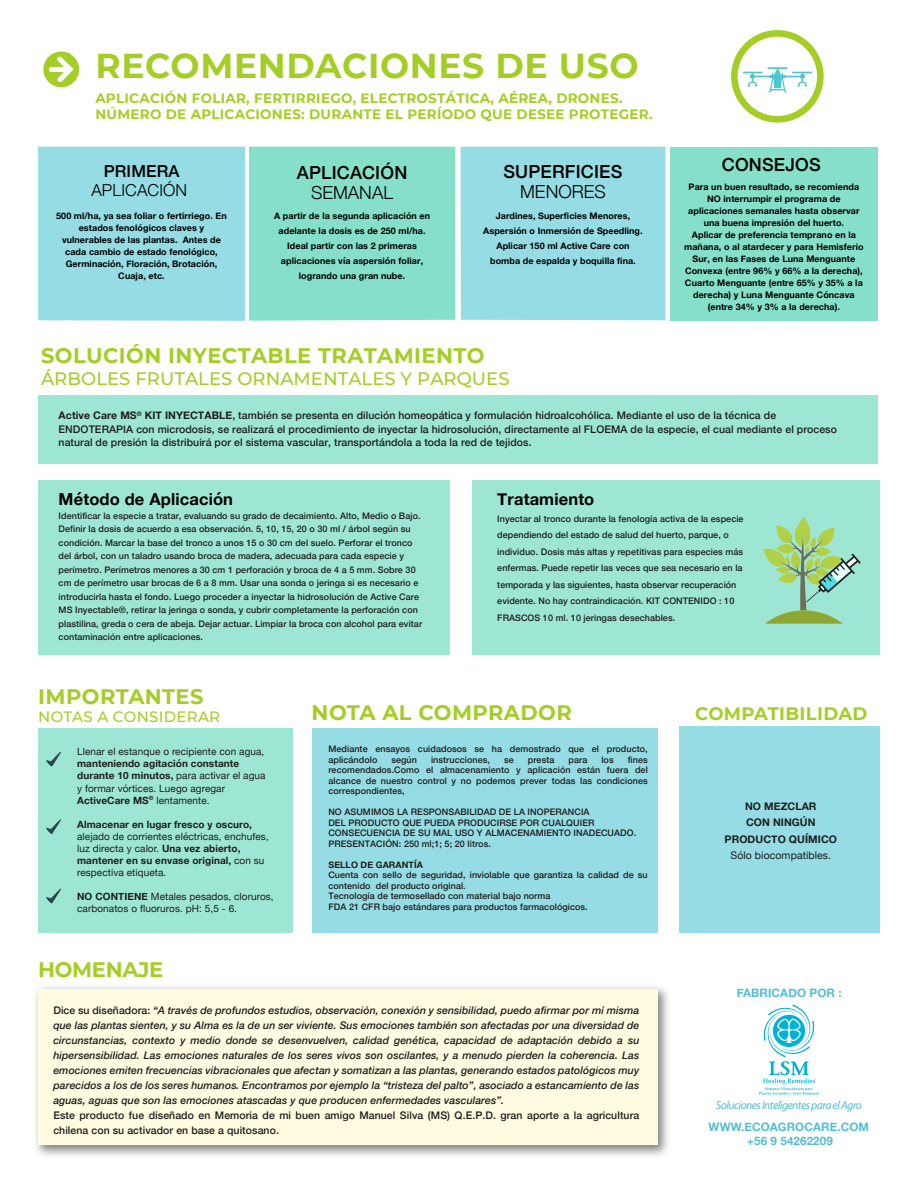
<style>
.page{position:relative;width:918px;height:1188px;background:#fff}
.page>*{position:absolute;margin:0;border:0;box-sizing:border-box;transform-origin:0 0}
.t1{font:700 34.5px "Montserrat";letter-spacing:.02em;color:#a4ce25}
.t2{font:700 21px "Montserrat";letter-spacing:.02em;color:#a4ce25}
.t3{font:700 21px "Montserrat";letter-spacing:-.015em;color:#a4ce25}
.t4{font:500 18px "Montserrat";letter-spacing:.005em;color:#a4ce25}
.t5{font:500 18px "Helvetica Neue";letter-spacing:.01em;color:#000}
.t6{font:700 18px "Montserrat";letter-spacing:.02em;color:#a4ce25}
.t7{font:300 18px "Helvetica Neue";color:#000}
.t8{font:700 16.5px "Helvetica Neue";letter-spacing:.01em;color:#000}
.t9{font:300 16.5px "Helvetica Neue";letter-spacing:.01em;color:#000}
.t10{font:500 16.5px "Helvetica Neue";letter-spacing:.01em;color:#000}
.t11{font:500 15px "Montserrat";letter-spacing:.02em;color:#a4ce25}
.t12{font:700 13.5px/16.2px "Montserrat";letter-spacing:.02em;color:#a4ce25}
.t13{font:700 11.7px "Helvetica Neue";letter-spacing:.005em;color:#52bed1}
.t14{font:italic 11.7px "Myriad Pro";letter-spacing:-.045em;color:#52bed1}
.t15{font:italic 500 10.5px/15px "Helvetica Neue";letter-spacing:.005em;color:#1d1d1b;text-align:justify}
.t16{font:500 10.5px/13.5px "Helvetica Neue";letter-spacing:.005em;color:#1d1d1b}
.t17{font:700 10.5px/16.5px "Helvetica Neue";letter-spacing:.01em;color:#1d1d1b;text-align:center}
.t18{font:10.5px "Helvetica Neue";letter-spacing:.01em;color:#1d1d1b}
.t19{font:10.05px/12px "Helvetica Neue";letter-spacing:.01em;color:#1d1d1b}
.t20{font:700 10.05px/12px "Helvetica Neue";letter-spacing:.01em;color:#1d1d1b}
.t21{font:500 9px/10.5px "Helvetica Neue";letter-spacing:.005em;color:#1d1d1b}
.t22{font:700 9px/12px "Helvetica Neue";letter-spacing:.005em;color:#000;text-align:center}
.t23{font:700 9px "Helvetica Neue";letter-spacing:.005em;color:#1d1d1b}
.s1{font-weight:700}
.s2{font-weight:400}
.s3{font-style:normal}
</style>
<div class="page">
<div style="left:38px;top:395px;width:840px;height:69px;background:#9ee6d4"></div>
<div style="left:38px;top:480px;width:412px;height:175px;background:#9ee6d4"></div>
<div style="left:472px;top:480px;width:408px;height:175px;background:#9ee6d4"></div>
<img style="left:35px;top:986px;width:633px;height:170px">
<div style="left:38px;top:989px;width:620px;height:156px;background:#fffce1"></div>
<svg style="left:43px;top:51px;width:36px;height:36px"></svg>
<div style="left:38px;top:728px;width:254px;height:205px;background:#9ee6d4"></div>
<svg style="left:46px;top:752px;width:15px;height:14px"></svg>
<svg style="left:46px;top:819px;width:15px;height:15px"></svg>
<svg style="left:46px;top:889px;width:15px;height:14px"></svg>
<div style="left:679px;top:726px;width:201px;height:206px;background:#95dce4"></div>
<svg style="left:759px;top:1005px;width:60px;height:91px"></svg>
<svg style="left:731px;top:30px;width:93px;height:93px"></svg>
<svg style="left:38px;top:147px;width:417px;height:174px;background:#8fded7"></svg>
<div style="left:461px;top:147px;width:205px;height:173px;background:#95dce4"></div>
<div style="left:670px;top:147px;width:208px;height:174px;background:#86e0c9"></div>
<div style="left:312px;top:728px;width:346px;height:204px;background:#95dce4"></div>
<svg style="left:763px;top:517px;width:98px;height:107px"></svg>
<h1 class="t1" style="left:95px;top:41px;width:545px">RECOMENDACIONES DE USO</h1>
<h3 class="t12" style="left:95px;top:90px;width:559px">APLICACIÓN FOLIAR, FERTIRRIEGO, ELECTROSTÁTICA, AÉREA, DRONES.<br>NÚMERO DE APLICACIONES: DURANTE EL PERÍODO QUE DESEE PROTEGER.</h3>
<h3 class="t10" style="left:104px;top:158px;width:77px">PRIMERA</h3>
<h3 class="t9" style="left:91px;top:177px;width:97px">APLICACIÓN</h3>
<h3 class="t5" style="left:297px;top:159px;width:112px">APLICACIÓN</h3>
<h3 class="t7" style="left:311px;top:178px;width:83px">SEMANAL</h3>
<h3 class="t5" style="left:503px;top:157px;width:120px">SUPERFICIES</h3>
<h3 class="t7" style="left:520px;top:177px;width:87px">MENORES</h3>
<p class="t22" style="left:56px;top:210px;width:172px">500 ml/ha, ya sea foliar o fertirriego.  En estados fenológicos claves y vulnerables de las plantas. Antes de cada cambio de estado fenológico,<br>Germinación, Floración, Brotación,<br>Cuaja, etc.</p>
<p class="t22" style="left:274px;top:209px;width:157px;line-height:15px">A partir de la segunda aplicación en adelante la dosis es de 250 ml/ha.<br>Ideal partir con las 2 primeras aplicaciones vía aspersión foliar, logrando una gran nube.</p>
<p class="t22" style="left:483px;top:209px;width:161px;line-height:15px">Jardines, Superficies Menores, Aspersión o Inmersión de Speedling.<br>Aplicar 150 ml Active Care con bomba de espalda y boquilla fina.</p>
<h2 class="t2" style="left:41px;top:341px;width:445px">SOLUCIÓN INYECTABLE TRATAMIENTO</h2>
<h3 class="t4" style="left:41px;top:366px;width:470px">ÁRBOLES FRUTALES ORNAMENTALES Y PARQUES</h3>
<h3 class="t5" style="left:722px;top:150px;width:100px">CONSEJOS</h3>
<p class="t22" style="left:684px;top:181px;width:181px">Para un buen resultado, se recomienda NO interrumpir el programa de aplicaciones semanales hasta observar una buena impresión del huerto.<br>Aplicar de preferencia temprano en la mañana, o al atardecer y para Hemisferio Sur, en las Fases de Luna Menguante Convexa (entre 96% y 66% a la derecha), Cuarto Menguante (entre 65% y 35% a la derecha) y Luna Menguante Cóncava (entre 34% y 3% a la derecha).</p>
<p class="t16" style="left:59px;top:408px;width:780px"><span class="s1">Active Care MS</span><sup>®</sup> <span class="s1">KIT INYECTABLE</span>, también se presenta en dilución homeopática y formulación hidroalcohólica. Mediante el uso de la técnica de<br>ENDOTERAPIA con microdosis, se realizará el procedimiento de inyectar la hidrosolución, directamente al FLOEMA de la especie, el cual mediante el proceso natural de presión la distribuirá por el sistema vascular, transportándola a toda la red de tejidos.</p>
<h3 class="t8" style="left:59px;top:486px;width:176px">Método de Aplicación</h3>
<p class="t21" style="left:59px;top:508px;width:365px;line-height:13.5px">Identificar la especie a tratar, evaluando su grado de decaimiento. Alto, Medio o Bajo.<br>Definir la dosis de acuerdo a esa observación. 5, 10, 15, 20 o 30 ml / árbol según su condición. Marcar la base del tronco a unos 15 o 30 cm del suelo. Perforar el tronco del árbol, con un taladro usando broca de madera, adecuada para cada especie y perímetro. Perímetros menores a 30 cm 1 perforación y broca de 4 a 5 mm. Sobre 30 cm de perímetro usar brocas de 6 a 8 mm. Usar una sonda o jeringa si es necesario e introducirla hasta el fondo. Luego proceder a inyectar la hidrosolución de Active Care MS Inyectable®, retirar la jeringa o sonda, y cubrir completamente la perforación con plastilina, greda o cera de abeja. Dejar actuar. Limpiar la broca con alcohol para evitar contaminación entre aplicaciones.</p>
<h3 class="t8" style="left:497px;top:486px;width:99px">Tratamiento</h3>
<p class="t21" style="left:497px;top:510px;width:248px;line-height:16.5px">Inyectar al tronco durante la fenología activa de la especie dependiendo del estado de salud del huerto, parque, o individuo. Dosis más altas y repetitivas para especies más enfermas. Puede repetir las veces que sea necesario en la temporada y las siguientes, hasta observar recuperación evidente. No hay contraindicación. KIT CONTENIDO : 10<br>FRASCOS 10 ml. 10 jeringas desechables.</p>
<h2 class="t2" style="left:38px;top:681px;width:167px">IMPORTANTES</h2>
<h3 class="t11" style="left:38px;top:706px;width:183px">NOTAS A CONSIDERAR</h3>
<p class="t19" style="left:77px;top:746px;width:189px">Llenar el estanque o recipiente con agua,</p>
<p class="t20" style="left:77px;top:758px;width:190px">manteniendo agitación constante durante 10 minutos, <span class="s2">para activar el agua y formar vórtices. Luego agregar </span>ActiveCare MS<sup>®</sup> <span class="s2">lentamente.</span></p>
<p class="t20" style="left:77px;top:818px;width:176px">Almacenar en lugar fresco y oscuro,</p>
<p class="t19" style="left:77px;top:831px;width:193px">alejado de corrientes eléctricas, enchufes, luz directa y calor. <span class="s1">Una vez abierto, mantener en su envase original,</span> con su respectiva etiqueta.</p>
<p class="t19" style="left:77px;top:891px;width:198px"><span class="s1">NO CONTIENE</span> Metales pesados, cloruros, carbonatos o fluoruros. pH: 5,5 - 6.</p>
<h2 class="t3" style="left:38px;top:955px;width:127px">HOMENAJE</h2>
<h2 class="t2" style="left:312px;top:698px;width:262px">NOTA AL COMPRADOR</h2>
<p class="t21" style="left:328px;top:743px;width:321px">Mediante ensayos cuidadosos se ha demostrado que el producto, aplicándolo</p>
<p class="t21" style="left:391px;top:753px;width:27px">según</p>
<p class="t21" style="left:431px;top:753px;width:61px">instrucciones,</p>
<p class="t21" style="left:504px;top:753px;width:11px">se</p>
<p class="t21" style="left:528px;top:753px;width:28px">presta</p>
<p class="t21" style="left:569px;top:753px;width:20px">para</p>
<p class="t21" style="left:601px;top:753px;width:14px">los</p>
<p class="t21" style="left:328px;top:753px;width:321px;text-align:justify;text-indent:299px">fines recomendados.Como el almacenamiento y aplicación están fuera del alcance de nuestro control y no podemos prever todas las condiciones correspondientes,</p>
<p class="t21" style="left:328px;top:806px;width:309px">NO ASUMIMOS LA RESPONSABILIDAD DE LA INOPERANCIA<br>DEL PRODUCTO QUE PUEDA PRODUCIRSE POR CUALQUIER CONSECUENCIA DE SU MAL USO Y ALMACENAMIENTO INADECUADO.<br>PRESENTACIÓN: 250 ml;1; 5; 20 litros.</p>
<p class="t23" style="left:328px;top:857px;width:96px">SELLO DE GARANTÍA</p>
<p class="t21" style="left:328px;top:869px;width:321px">Cuenta con sello de seguridad, inviolable que garantiza la calidad de su contenido del producto original.<br>Tecnología de termosellado con material bajo norma<br>FDA 21 CFR bajo estándares para productos farmacológicos.</p>
<p class="t15" style="left:53px;top:1002px;width:588px"><span class="s3">Dice su diseñadora:</span> “A través de profundos estudios, observación, conexión y sensibilidad, puedo afirmar por mí misma que las plantas sienten, y su Alma es la de un ser viviente. Sus emociones también son afectadas por una diversidad de circunstancias, contexto y medio donde se desenvuelven, calidad genética, capacidad de adaptación debido a su hipersensibilidad. Las emociones naturales de los seres vivos son oscilantes, y a menudo pierden la coherencia. Las emociones emiten frecuencias vibracionales que afectan y somatizan a las plantas, generando estados patológicos muy parecidos a los de los seres humanos. Encontramos por ejemplo la “tristeza del palto”, asociado a estancamiento de las aguas, aguas que son las emociones atascadas y que producen enfermedades vasculares”.</p>
<p class="t16" style="left:53px;top:1107px;width:587px;line-height:15px">Este producto fue diseñado en Memoria de mi buen amigo Manuel Silva (MS) Q.E.P.D. gran aporte a la agricultura chilena con su activador en base a quitosano.</p>
<h3 class="t6" style="left:695px;top:701px;width:174px">COMPATIBILIDAD</h3>
<p class="t17" style="left:725px;top:798px;width:114px">NO MEZCLAR<br>CON NINGÚN<br>PRODUCTO QUÍMICO</p>
<p class="t18" style="left:730px;top:848px;width:102px">Sólo biocompatibles.</p>
<p class="t13" style="left:737px;top:984px;width:106px">FABRICADO POR :</p>
<p class="t14" style="left:716px;top:1098px;width:148px">Soluciones Inteligentes para el Agro</p>
<p class="t13" style="left:709px;top:1118px;width:162px">WWW.ECOAGROCARE.COM</p>
<p class="t13" style="left:747px;top:1131px;width:87px">+56 9 54262209</p>
</div>
